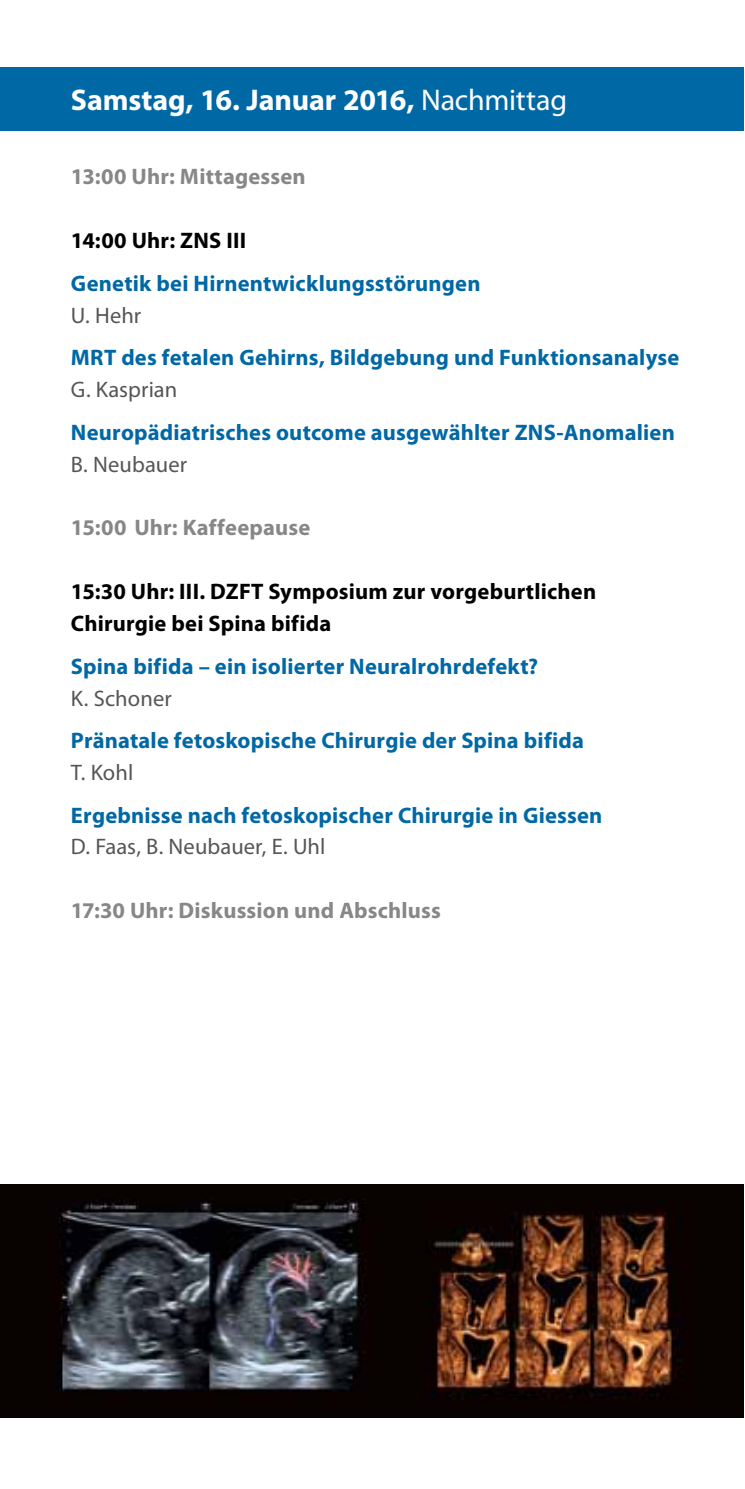
<style>
.page{position:relative;width:745px;height:1489px;background:#fff}
.page>*{position:absolute;margin:0;border:0;box-sizing:border-box;transform-origin:0 0}
.t1{font:700 30px "Myriad Pro";letter-spacing:-.005em;color:#fff}
.t2{font:700 22.5px "Myriad Pro";letter-spacing:.01em;color:#0068a5}
.t3{font:700 22.5px/32px "Myriad Pro";letter-spacing:.01em;color:#000}
.t4{font:700 22.5px "Myriad Pro";letter-spacing:.01em;color:#878786}
.t5{font:22.5px "Myriad Pro";letter-spacing:.005em;color:#565656}
.s1{font-weight:400}
</style>
<div class="page">
<div style="left:0;top:67px;width:742px;height:64px;background:#0068a5"></div>
<div style="left:0;top:1183px;width:742px;height:234px;background:#080200"></div>
<img style="left:59px;top:1199px;width:308px;height:192px">
<img style="left:427px;top:1209px;width:255px;height:190px">
<h1 class="t1" style="left:71px;top:80px;width:497px">Samstag, 16. Januar 2016, <span class="s1">Nachmittag</span></h1>
<p class="t4" style="left:71px;top:162px;width:236px">13:00 Uhr: Mittagessen</p>
<p class="t3" style="left:71px;top:224px;width:177px">14:00 Uhr: ZNS III</p>
<p class="t2" style="left:71px;top:268px;width:411px">Genetik bei Hirnentwicklungsstörungen</p>
<p class="t5" style="left:71px;top:301px;width:72px">U. Hehr</p>
<p class="t2" style="left:71px;top:343px;width:609px">MRT des fetalen Gehirns, Bildgebung und Funktionsanalyse</p>
<p class="t5" style="left:71px;top:375px;width:108px">G. Kasprian</p>
<p class="t2" style="left:71px;top:417px;width:605px">Neuropädiatrisches outcome ausgewählter ZNS-Anomalien</p>
<p class="t5" style="left:71px;top:450px;width:118px">B. Neubauer</p>
<p class="t4" style="left:71px;top:513px;width:241px">15:00 Uhr: Kaffeepause</p>
<p class="t3" style="left:71px;top:575px;width:526px">15:30 Uhr: III. DZFT Symposium zur vorgeburtlichen<br>Chirurgie bei Spina bifida</p>
<p class="t2" style="left:71px;top:651px;width:468px">Spina bifida – ein isolierter Neuralrohrdefekt?</p>
<p class="t5" style="left:71px;top:684px;width:102px">K. Schoner</p>
<p class="t2" style="left:71px;top:725px;width:514px">Pränatale fetoskopische Chirurgie der Spina bifida</p>
<p class="t5" style="left:71px;top:758px;width:64px">T. Kohl</p>
<p class="t2" style="left:71px;top:800px;width:532px">Ergebnisse nach fetoskopischer Chirurgie in Giessen</p>
<p class="t5" style="left:71px;top:833px;width:256px">D. Faas, B. Neubauer, E. Uhl</p>
<p class="t4" style="left:71px;top:895px;width:371px">17:30 Uhr: Diskussion und Abschluss</p>
</div>
